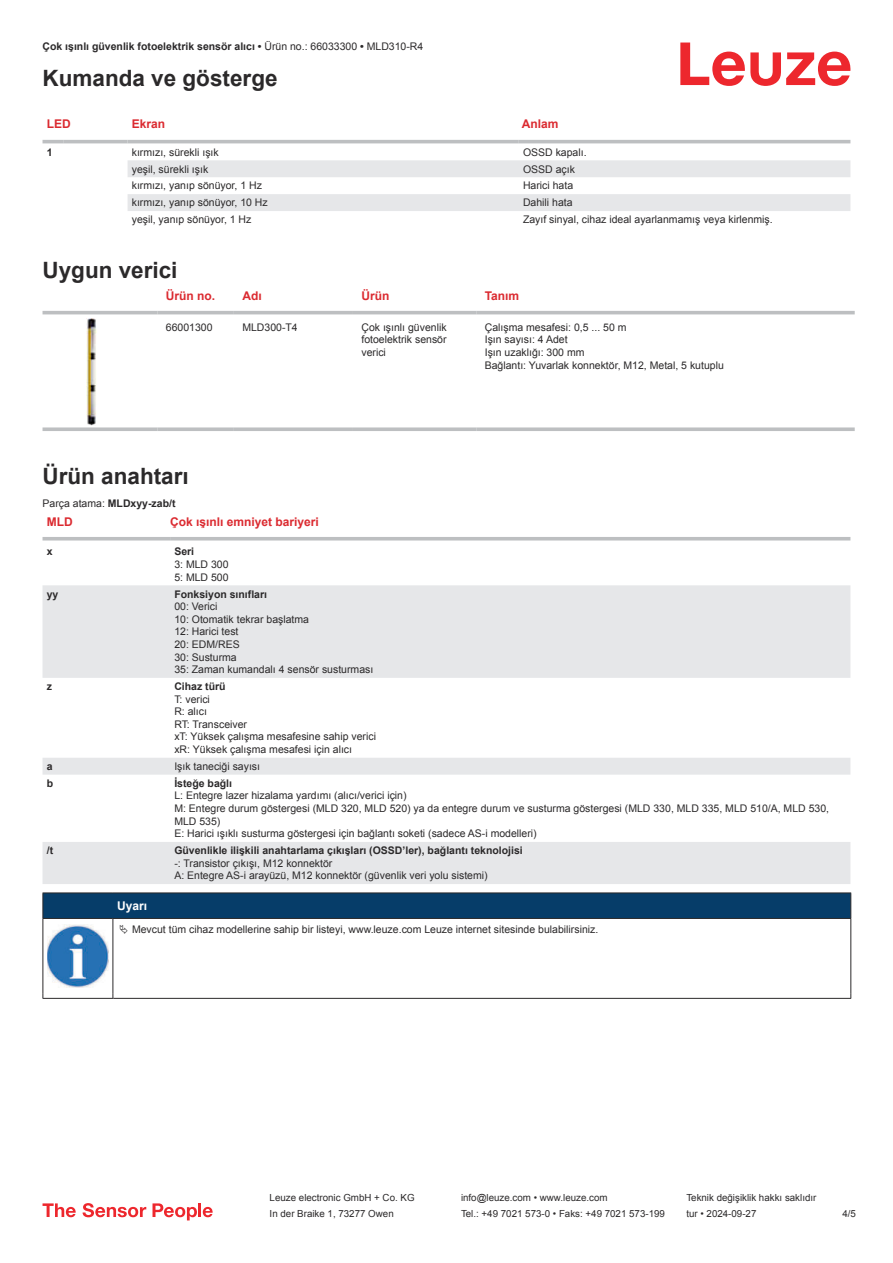
<style>
.page{position:relative;width:893px;height:1263px;background:#fff}
.page>*{position:absolute;margin:0;border:0;box-sizing:border-box;transform-origin:0 0}
.t1{font:700 22.5px "Arial";color:#2b292a}
.t2{font:700 12px "Arial";color:#db2a30}
.t3{font:700 12px "Arial";color:#fff}
.t4{font:10.5px/12.6px "Arial";color:#2b292a}
.t5{font:700 10.5px "Arial";color:#2b292a}
.t6{font:9.75px "Arial";color:#2b292a}
.s1{font-weight:400}
</style>
<div class="page">
<svg style="left:680px;top:43px;width:170px;height:43px"></svg>
<svg style="left:43px;top:143px;width:807px;height:68px"></svg>
<svg style="left:128px;top:160px;width:722px;height:51px"></svg>
<hr style="left:43px;top:140px;width:21px;height:3px;background:#bdbfc1">
<hr style="left:64px;top:140px;width:64px;height:3px;background:#bdbfc1">
<hr style="left:128px;top:140px;width:391px;height:3px;background:#bdbfc1">
<hr style="left:519px;top:140px;width:331px;height:3px;background:#bdbfc1">
<svg style="left:43px;top:314px;width:812px;height:112px"></svg>
<hr style="left:43px;top:311px;width:114px;height:3px;background:#bdbfc1">
<hr style="left:157px;top:311px;width:77px;height:3px;background:#bdbfc1">
<hr style="left:234px;top:311px;width:119px;height:3px;background:#bdbfc1">
<hr style="left:353px;top:311px;width:123px;height:3px;background:#bdbfc1">
<hr style="left:476px;top:311px;width:379px;height:3px;background:#bdbfc1">
<svg style="left:43px;top:427px;width:114px;height:4px"></svg>
<svg style="left:157px;top:427px;width:77px;height:4px"></svg>
<svg style="left:234px;top:427px;width:119px;height:4px"></svg>
<svg style="left:353px;top:427px;width:123px;height:4px"></svg>
<svg style="left:476px;top:427px;width:379px;height:4px;background:#c4c6c8"></svg>
<img style="left:87px;top:319px;width:9px;height:106px">
<svg style="left:43px;top:585px;width:807px;height:299px;fill:#e9eaec"></svg>
<hr style="left:43px;top:537px;width:127px;height:3px;background:#bdbfc1">
<hr style="left:170px;top:537px;width:680px;height:3px;background:#bdbfc1">
<svg style="left:43px;top:1203px;width:33px;height:14px"></svg>
<svg style="left:83px;top:1203px;width:63px;height:14px"></svg>
<svg style="left:153px;top:1203px;width:44px;height:17px"></svg>
<hr style="left:198px;top:1203px;width:3px;height:14px;background:#ed272d">
<svg style="left:203px;top:1207px;width:10px;height:10px"></svg>
<svg style="left:44px;top:919px;width:806px;height:79px"></svg>
<hr style="left:43px;top:892px;width:70px;height:1px;background:#2b292a">
<hr style="left:43px;top:918px;width:70px;height:1px;background:#2b292a">
<hr style="left:113px;top:892px;width:738px;height:1px;background:#2b292a">
<div style="left:43px;top:893px;width:808px;height:25px;background:#063d69"></div>
<hr style="left:113px;top:918px;width:738px;height:1px;background:#2b292a">
<hr style="left:43px;top:919px;width:1px;height:75px;background:#2b292a">
<hr style="left:113px;top:919px;width:1px;height:75px;background:#2b292a">
<hr style="left:850px;top:919px;width:1px;height:75px;background:#2b292a">
<hr style="left:43px;top:998px;width:70px;height:1px;background:#2b292a">
<hr style="left:113px;top:998px;width:738px;height:1px;background:#2b292a">
<img style="left:47px;top:925px;width:61px;height:63px">
<div style="left:115px;top:919px;width:734px;height:20px;background:#fff"></div>
<p class="t5" style="left:43px;top:39px;width:382px">Çok ışınlı güvenlik fotoelektrik sensör alıcı • <span class="s1">Ürün no.: 66033300</span> • <span class="s1">MLD310-R4</span></p>
<h1 class="t1" style="left:43px;top:63px;width:237px">Kumanda ve gösterge</h1>
<p class="t2" style="left:47px;top:119px;width:25px">LED</p>
<p class="t2" style="left:132px;top:119px;width:35px">Ekran</p>
<p class="t2" style="left:522px;top:115px;width:38px">Anlam</p>
<p class="t5" style="left:47px;top:145px;width:7px">1</p>
<p class="t4" style="left:132px;top:146px;width:88px">kırmızı, sürekli ışık</p>
<p class="t4" style="left:523px;top:146px;width:65px">OSSD kapalı.</p>
<p class="t4" style="left:132px;top:162px;width:78px">yeşil, sürekli ışık</p>
<p class="t4" style="left:523px;top:162px;width:53px">OSSD açık</p>
<p class="t4" style="left:132px;top:179px;width:132px">kırmızı, yanıp sönüyor, 1 Hz</p>
<p class="t4" style="left:523px;top:179px;width:52px">Harici hata</p>
<p class="t4" style="left:132px;top:196px;width:137px">kırmızı, yanıp sönüyor, 10 Hz</p>
<p class="t4" style="left:523px;top:196px;width:51px">Dahili hata</p>
<p class="t4" style="left:132px;top:213px;width:121px">yeşil, yanıp sönüyor, 1 Hz</p>
<p class="t4" style="left:523px;top:213px;width:251px">Zayıf sinyal, cihaz ideal ayarlanmamış veya kirlenmiş.</p>
<h1 class="t1" style="left:43px;top:254px;width:137px">Uygun verici</h1>
<p class="t2" style="left:166px;top:287px;width:51px">Ürün no.</p>
<p class="t2" style="left:242px;top:287px;width:21px">Adı</p>
<p class="t2" style="left:361px;top:287px;width:29px">Ürün</p>
<p class="t2" style="left:485px;top:287px;width:36px">Tanım</p>
<p class="t4" style="left:166px;top:321px;width:48px">66001300</p>
<p class="t4" style="left:242px;top:321px;width:57px">MLD300-T4</p>
<p class="t4" style="left:361px;top:321px;width:87px;text-align:justify">Çok ışınlı güvenlik fotoelektrik sensör verici</p>
<p class="t4" style="left:485px;top:321px;width:241px">Çalışma mesafesi: 0,5 ... 50 m<br>Işın sayısı: 4 Adet<br>Işın uzaklığı: 300 mm<br>Bağlantı: Yuvarlak konnektör, M12, Metal, 5 kutuplu</p>
<h1 class="t1" style="left:43px;top:460px;width:148px">Ürün anahtarı</h1>
<p class="t5" style="left:43px;top:496px;width:135px"><span class="s1">Parça atama:</span> MLDxyy-zab/t</p>
<p class="t2" style="left:47px;top:517px;width:27px">MLD</p>
<p class="t2" style="left:170px;top:513px;width:150px">Çok ışınlı emniyet bariyeri</p>
<p class="t5" style="left:47px;top:544px;width:7px">x</p>
<p class="t5" style="left:174px;top:548px;width:21px">Seri</p>
<p class="t4" style="left:174px;top:558px;width:56px">3: MLD 300<br>5: MLD 500</p>
<p class="t5" style="left:47px;top:590px;width:13px">yy</p>
<p class="t5" style="left:174px;top:586px;width:94px">Fonksiyon sınıfları</p>
<p class="t4" style="left:174px;top:600px;width:200px">00: Verici<br>10: Otomatik tekrar başlatma<br>12: Harici test<br>20: EDM/RES<br>30: Susturma<br>35: Zaman kumandalı 4 sensör susturması</p>
<p class="t5" style="left:47px;top:682px;width:7px">z</p>
<p class="t5" style="left:174px;top:679px;width:53px">Cihaz türü</p>
<p class="t4" style="left:174px;top:692px;width:203px">T: verici<br>R: alıcı<br>RT: Transceiver<br>xT: Yüksek çalışma mesafesine sahip verici xR: Yüksek çalışma mesafesi için alıcı</p>
<p class="t5" style="left:47px;top:762px;width:7px">a</p>
<p class="t4" style="left:174px;top:760px;width:87px">Işık taneciği sayısı</p>
<p class="t5" style="left:47px;top:776px;width:8px">b</p>
<p class="t5" style="left:174px;top:776px;width:59px">İsteğe bağlı</p>
<p class="t4" style="left:174px;top:789px;width:656px">L: Entegre lazer hizalama yardımı (alıcı/verici için)<br>M: Entegre durum göstergesi (MLD 320, MLD 520) ya da entegre durum ve susturma göstergesi (MLD 330, MLD 335, MLD 510/A, MLD 530, MLD 535)<br>E: Harici ışıklı susturma göstergesi için bağlantı soketi (sadece AS-i modelleri)</p>
<p class="t5" style="left:47px;top:843px;width:8px">/t</p>
<p class="t5" style="left:174px;top:843px;width:350px">Güvenlikle ilişkili anahtarlama çıkışları (OSSD’ler), bağlantı teknolojisi</p>
<p class="t4" style="left:174px;top:857px;width:315px">-: Transistor çıkışı, M12 konnektör<br>A: Entegre AS-i arayüzü, M12 konnektör (güvenlik veri yolu sistemi)</p>
<p class="t3" style="left:117px;top:897px;width:32px">Uyarı</p>
<p class="t4" style="left:132px;top:923px;width:468px">Mevcut tüm cihaz modellerine sahip bir listeyi, www.leuze.com Leuze internet sitesinde bulabilirsiniz.</p>
<p class="t6" style="left:270px;top:1191px;width:146px">Leuze electronic GmbH + Co. KG</p>
<p class="t6" style="left:461px;top:1191px;width:148px">info@leuze.com • www.leuze.com</p>
<p class="t6" style="left:686px;top:1191px;width:132px">Teknik değişiklik hakkı saklıdır</p>
<p class="t6" style="left:270px;top:1207px;width:126px">In der Braike 1, 73277 Owen</p>
<p class="t6" style="left:461px;top:1207px;width:205px">Tel.: +49 7021 573-0 • Faks: +49 7021 573-199</p>
<p class="t6" style="left:686px;top:1207px;width:72px">tur • 2024-09-27</p>
<p class="t6" style="left:842px;top:1208px;width:15px">4 /5</p>
</div>
